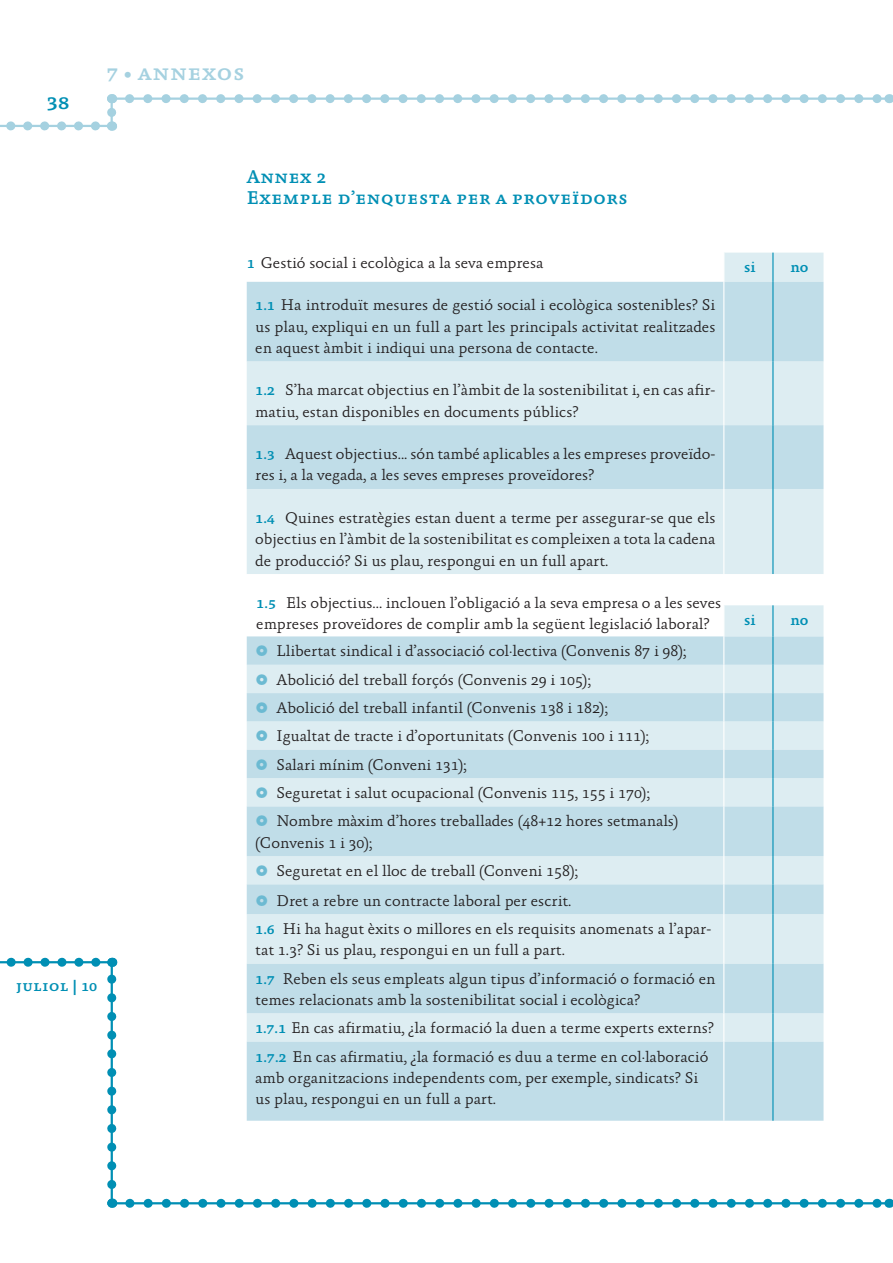
<style>
.page{position:relative;width:893px;height:1263px;background:#fff}
.page>*{position:absolute;margin:0;border:0;box-sizing:border-box;transform-origin:0 0}
.t1{font:23.25px "Absara TF Medium SC";color:#a5d1e0}
.t2{font:23.25px "Absara TF Medium SC";color:#008fb4}
.t3{font:18.75px/21.3px "Absara TF Medium SC";color:#008fb4}
.t4{font:300 15.75px/28.3px "Absara";color:#231f20}
.t5{font:15.75px "Absara TF Medium SC";color:#008fb4}
.t6{font:500 15.75px "Absara";color:#008fb4}
.s1{font-family:"Absara TF Medium SC";font-weight:400;color:#008fb4}
</style>
<div class="page">
<svg style="left:129px;top:94px;width:750px;height:9px"></svg>
<hr style="left:107px;top:98px;width:784px;height:2px;background:#a5d1e0">
<svg style="left:11px;top:121px;width:92px;height:9px"></svg>
<hr style="left:0;top:125px;width:111px;height:2px;background:#a5d1e0">
<svg style="left:107px;top:94px;width:9px;height:18px"></svg>
<hr style="left:110px;top:96px;width:3px;height:33px;background:#a5d1e0">
<hr style="left:0;top:961px;width:112px;height:2px;background:#008fb4">
<svg style="left:130px;top:1199px;width:749px;height:9px"></svg>
<hr style="left:108px;top:1202px;width:783px;height:2px;background:#008fb4">
<svg style="left:11px;top:958px;width:105px;height:227px"></svg>
<hr style="left:111px;top:965px;width:2px;height:238px;background:#008fb4">
<svg style="left:247px;top:253px;width:576px;height:29px"></svg>
<svg style="left:247px;top:282px;width:576px;height:839px;background:#d0e5ed"></svg>
<svg style="left:723px;top:253px;width:1px;height:29px"></svg>
<hr style="left:723px;top:282px;width:1px;height:79px;background:#fff">
<hr style="left:723px;top:361px;width:1px;height:64px;background:#fff">
<hr style="left:723px;top:425px;width:1px;height:64px;background:#fff">
<hr style="left:723px;top:489px;width:1px;height:85px;background:#fff">
<hr style="left:723px;top:605px;width:1px;height:31px;background:#fff">
<svg style="left:723px;top:636px;width:1px;height:170px"></svg>
<hr style="left:723px;top:806px;width:1px;height:50px;background:#fff">
<svg style="left:723px;top:856px;width:1px;height:28px"></svg>
<hr style="left:723px;top:884px;width:1px;height:30px;background:#fff">
<hr style="left:723px;top:914px;width:1px;height:50px;background:#fff">
<hr style="left:723px;top:964px;width:1px;height:49px;background:#fff">
<svg style="left:723px;top:1013px;width:1px;height:29px"></svg>
<hr style="left:723px;top:1042px;width:1px;height:79px;background:#fff">
<svg style="left:772px;top:253px;width:1px;height:29px"></svg>
<hr style="left:772px;top:282px;width:1px;height:79px;background:#008fb4">
<hr style="left:772px;top:361px;width:1px;height:64px;background:#008fb4">
<hr style="left:772px;top:425px;width:1px;height:64px;background:#008fb4">
<hr style="left:772px;top:489px;width:1px;height:85px;background:#008fb4">
<hr style="left:772px;top:605px;width:1px;height:31px;background:#008fb4">
<svg style="left:772px;top:636px;width:1px;height:170px"></svg>
<hr style="left:772px;top:806px;width:1px;height:50px;background:#008fb4">
<svg style="left:772px;top:856px;width:1px;height:28px"></svg>
<hr style="left:772px;top:884px;width:1px;height:30px;background:#008fb4">
<hr style="left:772px;top:914px;width:1px;height:50px;background:#008fb4">
<hr style="left:772px;top:964px;width:1px;height:49px;background:#008fb4">
<svg style="left:772px;top:1013px;width:1px;height:29px"></svg>
<hr style="left:772px;top:1042px;width:1px;height:79px;background:#008fb4">
<svg style="left:256px;top:646px;width:11px;height:10px"></svg>
<svg style="left:256px;top:674px;width:11px;height:11px"></svg>
<svg style="left:256px;top:702px;width:11px;height:11px"></svg>
<svg style="left:256px;top:731px;width:11px;height:10px"></svg>
<svg style="left:256px;top:759px;width:11px;height:11px"></svg>
<svg style="left:256px;top:787px;width:11px;height:11px"></svg>
<svg style="left:256px;top:816px;width:11px;height:10px"></svg>
<svg style="left:256px;top:865px;width:11px;height:11px"></svg>
<svg style="left:256px;top:895px;width:11px;height:11px"></svg>
<h1 class="t2" style="left:46px;top:88px;width:25px">38</h1>
<h1 class="t1" style="left:106px;top:58px;width:140px">7 • annexos</h1>
<p class="t5" style="left:16px;top:976px;width:83px">juliol | 10</p>
<p class="t3" style="left:247px;top:166px;width:383px">Annex 2<br>Exemple d’enquesta per a proveïdors</p>
<p class="t4" style="left:247px;top:250px;width:298px"><span class="s1">1</span> Gestió social i ecològica a la seva empresa</p>
<p class="t4" style="left:255px;top:296px;width:461px;line-height:21.3px;text-align:justify"><span class="s1">1.1</span> Ha introduït mesures de gestió social i ecològica sostenibles? Si us plau, expliqui en un full a part les principals activitat realitzades en aquest àmbit i indiqui una persona de contacte.</p>
<p class="t4" style="left:255px;top:381px;width:461px;line-height:21.3px"><span class="s1">1.2</span> S’ha marcat objectius en l’àmbit de la sostenibilitat i, en cas afir&shy;matiu, estan disponibles en documents públics?</p>
<p class="t4" style="left:255px;top:445px;width:461px;line-height:21.3px"><span class="s1">1.3</span> Aquest objectius... són també aplicables a les empreses proveïdo&shy;res i, a la vegada, a les seves empreses proveïdores?</p>
<p class="t4" style="left:255px;top:509px;width:461px;line-height:21.3px;text-align:justify"><span class="s1">1.4</span> Quines estratègies estan duent a terme per assegurar-se que els objectius en l’àmbit de la sostenibilitat es compleixen a tota la cadena de producció? Si us plau, respongui en un full apart.</p>
<p class="t4" style="left:256px;top:594px;width:466px;line-height:21.3px"><span class="s1">1.5</span> Els objectius... inclouen l’obligació a la seva empresa o a les seves empreses proveïdores de complir amb la següent legislació laboral?</p>
<p class="t4" style="left:276px;top:638px;width:411px">Llibertat sindical i d’associació col·lectiva (Convenis 87 i 98); Abolició del treball forçós (Convenis 29 i 105);<br>Abolició del treball infantil (Convenis 138 i 182);<br>Igualtat de tracte i d’oportunitats (Convenis 100 i 111); Salari mínim (Conveni 131);<br>Seguretat i salut ocupacional (Convenis 115, 155 i 170); Nombre màxim d’hores treballades (48+12 hores setmanals)</p>
<p class="t4" style="left:276px;top:830px;width:303px;text-indent:-21px">(Convenis 1 i 30);<br>Seguretat en el lloc de treball (Conveni 158);</p>
<p class="t4" style="left:255px;top:888px;width:457px;text-indent:21px">Dret a rebre un contracte laboral per escrit.<br><span class="s1">1.6</span> Hi ha hagut èxits o millores en els requisits anomenats a l’apar-</p>
<p class="t4" style="left:255px;top:937px;width:461px">tat 1.3? Si us plau, respongui en un full a part.<br><span class="s1">1.7</span> Reben els seus empleats algun tipus d’informació o formació en</p>
<p class="t4" style="left:255px;top:987px;width:460px">temes relacionats amb la sostenibilitat social i ecològica?<br><span class="s1">1.7.1</span> En cas afirmatiu, ¿la formació la duen a terme experts externs?<br><span class="s1">1.7.2</span> En cas afirmatiu, ¿la formació es duu a terme en col·laboració</p>
<p class="t4" style="left:255px;top:1068px;width:444px;line-height:21.3px">amb organitzacions independents com, per exemple, sindicats? Si us plau, respongui en un full a part.</p>
<p class="t6" style="left:744px;top:261px;width:13px">si</p>
<p class="t6" style="left:790px;top:261px;width:19px">no</p>
<p class="t6" style="left:744px;top:614px;width:13px">si</p>
<p class="t6" style="left:790px;top:614px;width:19px">no</p>
</div>
